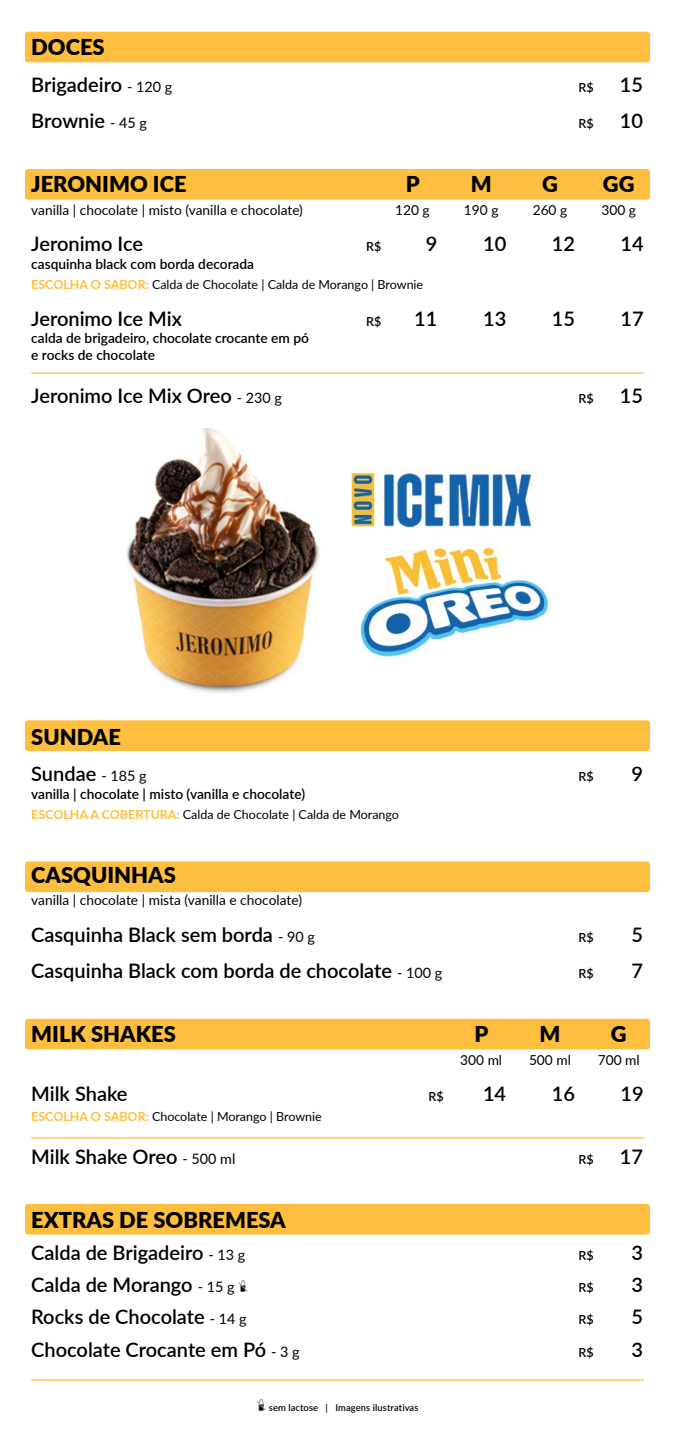
<style>
.page{position:relative;width:675px;height:1438px;background:#fff}
.page>*{position:absolute;margin:0;border:0;box-sizing:border-box;transform-origin:0 0}
.t1{font:900 21.88px "Lato";color:#000}
.t2{font:600 20px "Lato";color:#000}
.t3{font:600 13.75px/16.5px "Lato";color:#000}
.t4{font:13.75px "Lato";color:#000}
.t5{font:12.5px "Lato";color:#000}
.t6{font:600 12.5px "Lato";color:#000}
.t7{font:600 9.38px "Lato";letter-spacing:.01em;color:#000}
.s1{font-weight:400;font-size:14.38px}
.s2{font-weight:700;color:#febe3f}
.s3{font-family:"Icon Cardapio";font-weight:400;font-size:14.38px}
</style>
<div class="page">
<hr style="left:31px;top:1379px;width:613px;height:1px;background:#febe3f">
<div style="left:25px;top:32px;width:625px;height:30px;background:#febe3f;border-radius:3px"></div>
<div style="left:25px;top:861px;width:625px;height:31px;background:#febe3f;border-radius:3px"></div>
<div style="left:25px;top:1018px;width:625px;height:31px;background:#febe3f;border-radius:3px"></div>
<div style="left:25px;top:720px;width:625px;height:31px;background:#febe3f;border-radius:3px"></div>
<div style="left:25px;top:169px;width:625px;height:31px;background:#febe3f;border-radius:3px"></div>
<div style="left:25px;top:1203px;width:625px;height:31px;background:#febe3f;border-radius:3px"></div>
<hr style="left:31px;top:372px;width:613px;height:2px;background:#febe3f">
<hr style="left:31px;top:1137px;width:613px;height:1px;background:#febe3f">
<img style="left:126px;top:428px;width:425px;height:265px">
<p class="t1" style="left:31px;top:31px;width:75px">DOCES</p>
<p class="t2" style="left:31px;top:70px;width:143px">Brigadeiro <span class="s1">- 120 g</span></p>
<p class="t6" style="left:579px;top:78px;width:17px">R$</p>
<p class="t2" style="left:620px;top:70px;width:25px">15</p>
<p class="t2" style="left:31px;top:107px;width:117px">Brownie <span class="s1">- 45 g</span></p>
<p class="t6" style="left:579px;top:115px;width:17px">R$</p>
<p class="t2" style="left:620px;top:107px;width:25px">10</p>
<p class="t1" style="left:31px;top:168px;width:157px">JERONIMO ICE</p>
<p class="t1" style="left:406px;top:168px;width:15px">P</p>
<p class="t1" style="left:471px;top:168px;width:23px">M</p>
<p class="t1" style="left:542px;top:168px;width:17px">G</p>
<p class="t1" style="left:603px;top:168px;width:33px">GG</p>
<p class="t4" style="left:31px;top:200px;width:273px">vanilla | chocolate | misto (vanilla e chocolate)</p>
<p class="t4" style="left:395px;top:200px;width:36px">120 g</p>
<p class="t4" style="left:464px;top:200px;width:36px">190 g</p>
<p class="t4" style="left:533px;top:200px;width:36px">260 g</p>
<p class="t4" style="left:601px;top:200px;width:36px">300 g</p>
<p class="t2" style="left:31px;top:230px;width:113px">Jeronimo Ice</p>
<p class="t6" style="left:366px;top:238px;width:17px">R$</p>
<p class="t2" style="left:426px;top:230px;width:13px">9</p>
<p class="t2" style="left:483px;top:230px;width:25px">10</p>
<p class="t2" style="left:552px;top:230px;width:25px">12</p>
<p class="t2" style="left:621px;top:230px;width:25px">14</p>
<p class="t3" style="left:31px;top:255px;width:224px">casquinha black com borda decorada</p>
<p class="t5" style="left:31px;top:276px;width:394px"><span class="s2">ESCOLHA O SABOR:</span> Calda de Chocolate | Calda de Morango | Brownie</p>
<p class="t2" style="left:31px;top:304px;width:152px">Jeronimo Ice Mix</p>
<p class="t6" style="left:366px;top:312px;width:17px">R$</p>
<p class="t2" style="left:414px;top:304px;width:25px">11</p>
<p class="t2" style="left:483px;top:304px;width:25px">13</p>
<p class="t2" style="left:552px;top:304px;width:25px">15</p>
<p class="t2" style="left:621px;top:304px;width:25px">17</p>
<p class="t3" style="left:31px;top:329px;width:279px">calda de brigadeiro, chocolate crocante em pó e rocks de chocolate</p>
<p class="t2" style="left:31px;top:381px;width:252px">Jeronimo Ice Mix Oreo <span class="s1">- 230 g</span></p>
<p class="t6" style="left:579px;top:389px;width:17px">R$</p>
<p class="t2" style="left:620px;top:381px;width:25px">15</p>
<p class="t1" style="left:31px;top:720px;width:91px">SUNDAE</p>
<p class="t2" style="left:31px;top:759px;width:117px">Sundae <span class="s1">- 185 g</span></p>
<p class="t6" style="left:579px;top:767px;width:17px">R$</p>
<p class="t2" style="left:632px;top:759px;width:13px">9</p>
<p class="t3" style="left:31px;top:785px;width:275px">vanilla | chocolate | misto (vanilla e chocolate)</p>
<p class="t5" style="left:31px;top:805px;width:369px"><span class="s2">ESCOLHA A COBERTURA:</span> Calda de Chocolate | Calda de Morango</p>
<p class="t1" style="left:31px;top:858px;width:146px">CASQUINHAS</p>
<p class="t4" style="left:31px;top:890px;width:272px">vanilla | chocolate | mista (vanilla e chocolate)</p>
<p class="t2" style="left:31px;top:920px;width:285px">Casquinha Black sem borda <span class="s1">- 90 g</span></p>
<p class="t6" style="left:579px;top:928px;width:17px">R$</p>
<p class="t2" style="left:632px;top:920px;width:13px">5</p>
<p class="t2" style="left:31px;top:956px;width:413px">Casquinha Black com borda de chocolate <span class="s1">- 100 g</span></p>
<p class="t6" style="left:579px;top:964px;width:17px">R$</p>
<p class="t2" style="left:632px;top:956px;width:13px">7</p>
<p class="t1" style="left:31px;top:1017px;width:146px">MILK SHAKES</p>
<p class="t1" style="left:475px;top:1017px;width:15px">P</p>
<p class="t1" style="left:539px;top:1017px;width:22px">M</p>
<p class="t1" style="left:611px;top:1017px;width:17px">G</p>
<p class="t4" style="left:460px;top:1050px;width:43px">300 ml</p>
<p class="t4" style="left:529px;top:1050px;width:43px">500 ml</p>
<p class="t4" style="left:598px;top:1050px;width:43px">700 ml</p>
<p class="t2" style="left:31px;top:1079px;width:98px">Milk Shake</p>
<p class="t6" style="left:429px;top:1087px;width:17px">R$</p>
<p class="t2" style="left:483px;top:1079px;width:25px">14</p>
<p class="t2" style="left:552px;top:1079px;width:25px">16</p>
<p class="t2" style="left:621px;top:1079px;width:25px">19</p>
<p class="t5" style="left:31px;top:1108px;width:292px"><span class="s2">ESCOLHA O SABOR:</span> Chocolate | Morango | Brownie</p>
<p class="t2" style="left:31px;top:1142px;width:206px">Milk Shake Oreo <span class="s1">- 500 ml</span></p>
<p class="t6" style="left:579px;top:1150px;width:17px">R$</p>
<p class="t2" style="left:620px;top:1142px;width:25px">17</p>
<p class="t1" style="left:31px;top:1203px;width:256px">EXTRAS DE SOBREMESA</p>
<p class="t2" style="left:31px;top:1238px;width:216px">Calda de Brigadeiro <span class="s1">- 13 g</span></p>
<p class="t6" style="left:579px;top:1246px;width:17px">R$</p>
<p class="t2" style="left:632px;top:1238px;width:13px">3</p>
<p class="t2" style="left:31px;top:1270px;width:218px">Calda de Morango <span class="s1">- 15 g</span> <span class="s3">l</span></p>
<p class="t6" style="left:579px;top:1278px;width:17px">R$</p>
<p class="t2" style="left:632px;top:1270px;width:13px">3</p>
<p class="t2" style="left:31px;top:1302px;width:217px">Rocks de Chocolate <span class="s1">- 14 g</span></p>
<p class="t6" style="left:579px;top:1310px;width:17px">R$</p>
<p class="t2" style="left:632px;top:1302px;width:13px">5</p>
<p class="t2" style="left:31px;top:1334px;width:270px">Chocolate Crocante em Pó <span class="s1">- 3 g</span></p>
<p class="t6" style="left:579px;top:1342px;width:17px">R$</p>
<p class="t2" style="left:632px;top:1334px;width:13px">3</p>
<p class="t7" style="left:256px;top:1400px;width:164px"><span class="s3">l</span> sem lactose | Imagens ilustrativas</p>
</div>
